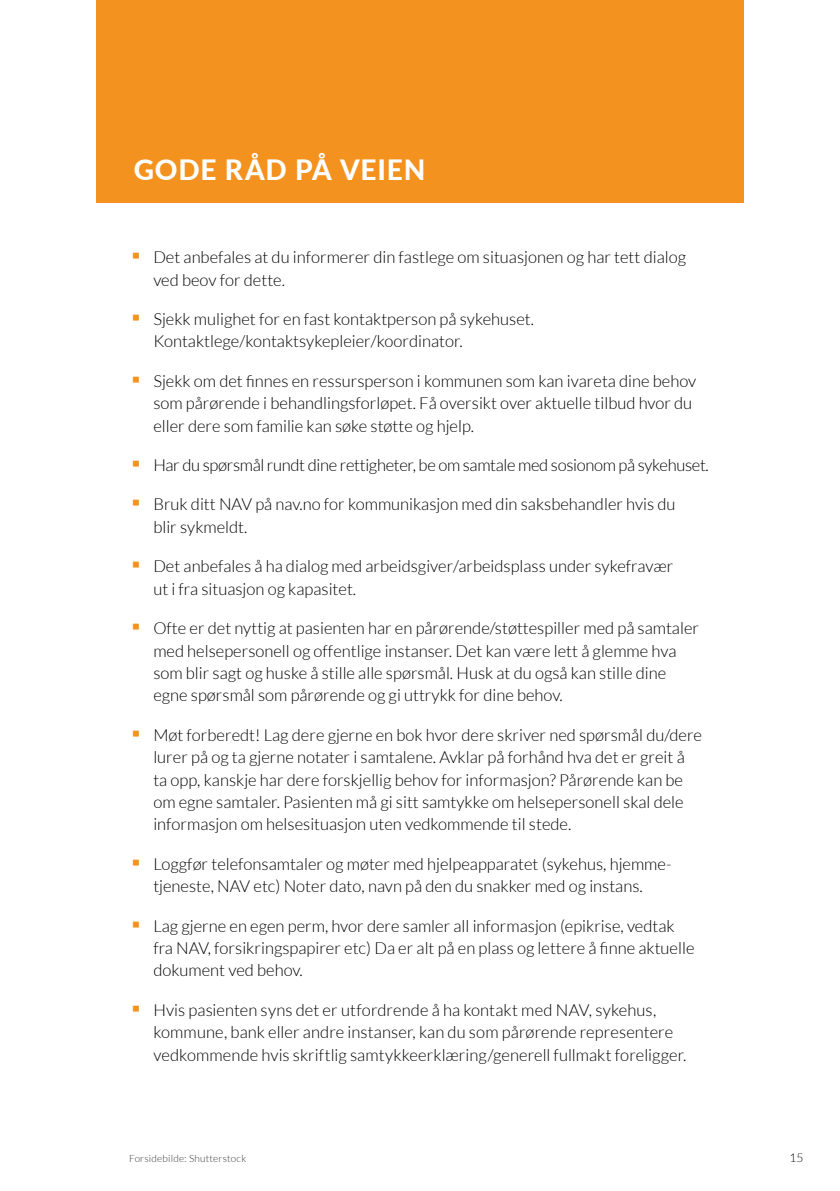
<style>
.page{position:relative;width:840px;height:1191px;background:#fff}
.page>*{position:absolute;margin:0;border:0;box-sizing:border-box;transform-origin:0 0}
.t1{font:800 28px "Lato";letter-spacing:.03em;color:#fff}
.t2{font:300 16.6px/22.4px "Lato";color:#000}
.t3{font:300 16.6px "Lato";letter-spacing:-.02em;color:#000}
.t4{font:300 12px "Lato";color:#000}
.t5{font:300 10px "Lato";letter-spacing:.02em;color:#3a3a39}
.s1{font-family:"Gotham";font-weight:900;font-size:30px;color:#f3921e}
</style>
<div class="page">
<div style="left:96px;top:0;width:647px;height:202px;background:#f3921e"></div>
<h1 class="t1" style="left:134px;top:148px;width:293px">GODE RÅD PÅ VEIEN</h1>
<p class="t2" style="left:153px;top:246px;width:534px;text-indent:-22px"><span class="s1">·</span> Det anbefales at du informerer din fastlege om situasjonen og har tett dialog ved beov for dette.</p>
<p class="t2" style="left:153px;top:308px;width:382px;text-indent:-22px"><span class="s1">·</span> Sjekk mulighet for en fast kontaktperson på sykehuset.<br>Kontaktlege/kontaktsykepleier/koordinator.</p>
<p class="t2" style="left:153px;top:370px;width:544px;text-indent:-22px"><span class="s1">·</span> Sjekk om det finnes en ressursperson i kommunen som kan ivareta dine behov som pårørende i behandlingsforløpet. Få oversikt over aktuelle tilbud hvor du eller dere som familie kan søke støtte og hjelp.</p>
<p class="t3" style="left:132px;top:456px;width:578px"><span class="s1">·</span> Har du spørsmål rundt dine rettigheter, be om samtale med sosionom på sykehuset.</p>
<p class="t2" style="left:153px;top:493px;width:523px;text-indent:-22px"><span class="s1">·</span> Bruk ditt NAV på nav.no for kommunikasjon med din saksbehandler hvis du blir sykmeldt.</p>
<p class="t2" style="left:153px;top:555px;width:521px;text-indent:-22px"><span class="s1">·</span> Det anbefales å ha dialog med arbeidsgiver/arbeidsplass under sykefravær ut i fra situasjon og kapasitet.</p>
<p class="t2" style="left:153px;top:617px;width:547px;text-indent:-22px"><span class="s1">·</span> Ofte er det nyttig at pasienten har en pårørende/støttespiller med på samtaler med helsepersonell og offentlige instanser. Det kan være lett å glemme hva som blir sagt og huske å stille alle spørsmål. Husk at du også kan stille dine egne spørsmål som pårørende og gi uttrykk for dine behov.</p>
<p class="t2" style="left:153px;top:723px;width:550px;text-indent:-22px"><span class="s1">·</span> Møt forberedt! Lag dere gjerne en bok hvor dere skriver ned spørsmål du/dere lurer på og ta gjerne notater i samtalene. Avklar på forhånd hva det er greit å ta opp, kanskje har dere forskjellig behov for informasjon? Pårørende kan be om egne samtaler. Pasienten må gi sitt samtykke om helsepersonell skal dele informasjon om helsesituasjon uten vedkommende til stede.</p>
<p class="t2" style="left:132px;top:852px;width:541px;text-align:center"><span class="s1">·</span> Loggfør telefonsamtaler og møter med hjelpeapparatet (sykehus, hjemme&shy;tjeneste, NAV etc) Noter dato, navn på den du snakker med og instans.</p>
<p class="t2" style="left:153px;top:914px;width:542px;text-indent:-22px"><span class="s1">·</span> Lag gjerne en egen perm, hvor dere samler all informasjon (epikrise, vedtak fra NAV, forsikringspapirer etc) Da er alt på en plass og lettere å finne aktuelle dokument ved behov.</p>
<p class="t2" style="left:153px;top:998px;width:534px;text-indent:-22px"><span class="s1">·</span> Hvis pasienten syns det er utfordrende å ha kontakt med NAV, sykehus, kommune, bank eller andre instanser, kan du som pårørende representere vedkommende hvis skriftlig samtykkeerklæring/generell fullmakt foreligger.</p>
<p class="t5" style="left:129px;top:1153px;width:119px">Forsidebilde: Shutterstock</p>
<p class="t4" style="left:789px;top:1151px;width:15px">15</p>
</div>
